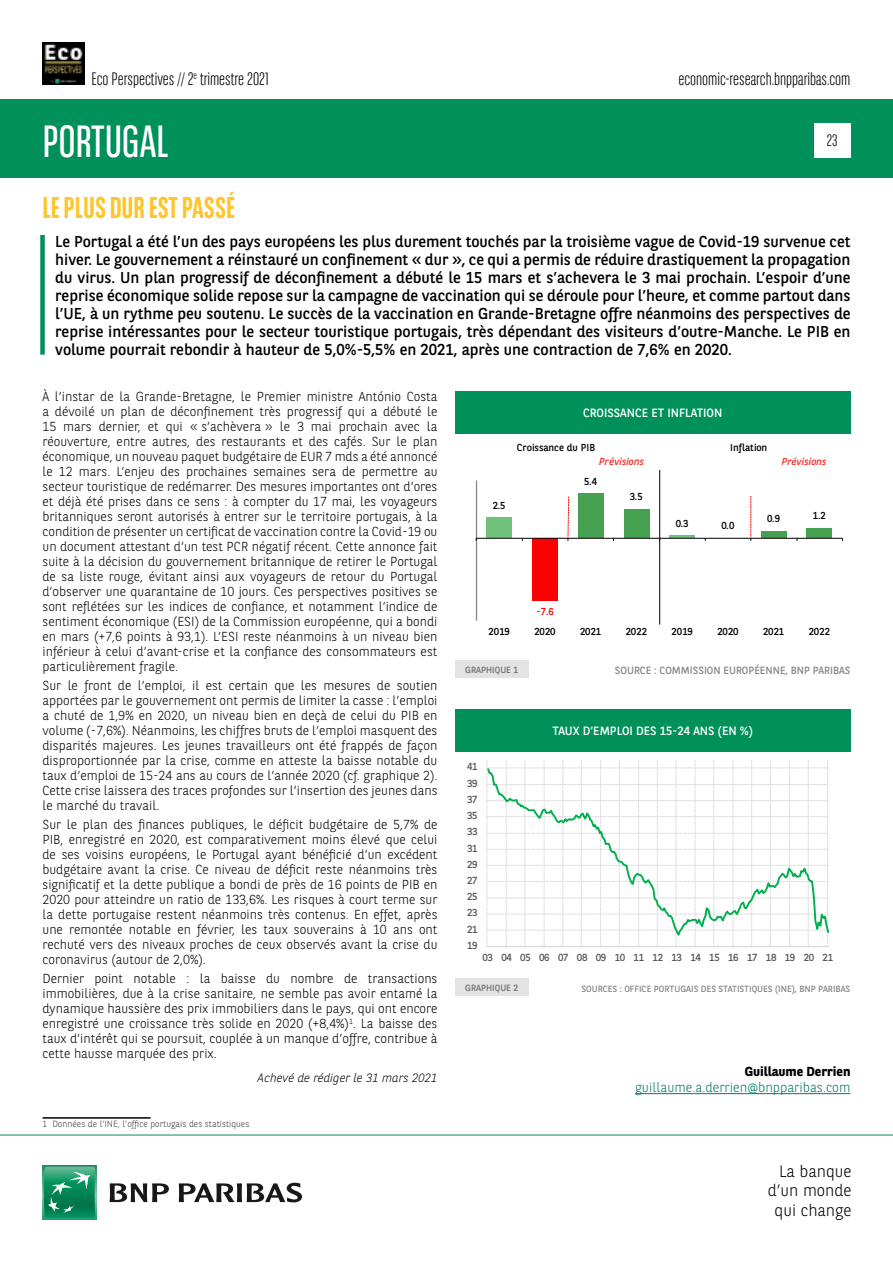
<style>
.page{position:relative;width:893px;height:1263px;background:#fff}
.page>*{position:absolute;margin:0;border:0;box-sizing:border-box;transform-origin:0 0}
.t1{font:45px "BNPP Sans Condensed";color:#fff}
.t2{font:700 30px "BNPP Sans Condensed";color:#fdc62e}
.t3{font:300 18px "BNPP Sans Condensed";color:#000}
.t4{font:300 16.5px/19.8px "BNPP Sans";color:#000;text-align:right}
.t5{font:300 16.5px "BNPP Sans Condensed";color:#000}
.t6{font:15.75px/18px "BNPP Sans";color:#000;text-align:justify}
.t7{font:300 13.5px "BNPP Sans";color:#00796c}
.t8{font:300 13.05px/15px "BNPP Sans";color:#000;text-align:justify}
.t9{font:700 13.05px "BNPP Sans";color:#000}
.t10{font:12px "BNPP Sans";color:#fff}
.t11{font:italic 300 12px "BNPP Sans";color:#000}
.t12{font:10.5px "BNPP Sans";color:#878787}
.t13{font:10.2px "BNPP Sans";letter-spacing:-.03em;color:#595959}
.t14{font:10.05px "BNPP Sans";letter-spacing:-.01em;color:#000}
.t15{font:italic 10.05px "BNPP Sans";color:#ee2d26}
.t16{font:10.05px "BNPP Sans";color:#f00}
.t17{font:9px "BNPP Sans";color:#878787}
.t18{font:300 9px "BNPP Sans";color:#3c3c3b}
.t19{font:9px "BNPP Sans";color:#706f6f}
</style>
<div class="page">
<img style="left:43px;top:43px;width:42px;height:42px">
<div style="left:1px;top:99px;width:892px;height:78px;background:#00915b"></div>
<svg style="left:43px;top:1166px;width:53px;height:53px"></svg>
<svg style="left:44px;top:1167px;width:51px;height:51px;background:#26996e"></svg>
<svg style="left:110px;top:1183px;width:59px;height:19px"></svg>
<svg style="left:179px;top:1183px;width:123px;height:19px"></svg>
<hr style="left:0;top:1135px;width:893px;height:1px;background:#00915b">
<div style="left:814px;top:123px;width:36px;height:34px;background:#fff"></div>
<div style="left:40px;top:235px;width:5px;height:120px;background:#00915b"></div>
<hr style="left:43px;top:1117px;width:108px;height:2px;background:#000">
<hr style="left:635px;top:1093px;width:215px;height:1px;background:#00796c">
<svg style="left:487px;top:760px;width:341px;height:186px"></svg>
<hr style="left:487px;top:946px;width:342px;height:1px;background:#d9d9d9">
<svg style="left:487px;top:767px;width:343px;height:172px"></svg>
<div style="left:455px;top:709px;width:395px;height:42px;background:#00915b"></div>
<div style="left:455px;top:978px;width:73px;height:18px;background:#e3e3e3"></div>
<div style="left:487px;top:518px;width:25px;height:20px;background:#70c27a"></div>
<div style="left:532px;top:538px;width:25px;height:62px;background:#f00"></div>
<div style="left:578px;top:494px;width:26px;height:44px;background:#45a150"></div>
<div style="left:624px;top:509px;width:25px;height:29px;background:#45a150"></div>
<hr style="left:669px;top:535px;width:26px;height:3px;background:#70c27a">
<div style="left:761px;top:531px;width:26px;height:7px;background:#45a150"></div>
<div style="left:807px;top:528px;width:25px;height:10px;background:#45a150"></div>
<hr style="left:476px;top:480px;width:1px;height:141px;background:#868686">
<hr style="left:476px;top:538px;width:366px;height:1px;background:#000">
<svg style="left:567px;top:496px;width:2px;height:45px"></svg>
<svg style="left:750px;top:496px;width:1px;height:45px"></svg>
<hr style="left:659px;top:470px;width:1px;height:154px;background:#000">
<div style="left:455px;top:392px;width:395px;height:42px;background:#00915b"></div>
<div style="left:455px;top:660px;width:73px;height:18px;background:#e3e3e3"></div>
<h3 class="t3" style="left:91px;top:67px;width:179px">Eco Perspectives // 2<sup>e</sup> trimestre 2021</h3>
<h1 class="t1" style="left:43px;top:113px;width:128px">PORTUGAL</h1>
<h2 class="t2" style="left:43px;top:190px;width:194px">LE PLUS DUR EST PASSÉ</h2>
<h3 class="t3" style="left:678px;top:67px;width:174px">economic-research.bnpparibas.com</h3>
<p class="t5" style="left:827px;top:130px;width:12px">23</p>
<p class="t6" style="left:55px;top:232px;width:797px">Le Portugal a été l’un des pays européens les plus durement touchés par la troisième vague de Covid-19 survenue cet hiver. Le gouvernement a réinstauré un confinement « dur », ce qui a permis de réduire drastiquement la propagation du virus. Un plan progressif de déconfinement a débuté le 15 mars et s’achevera le 3 mai prochain. L’espoir d’une reprise économique solide repose sur la campagne de vaccination qui se déroule pour l’heure, et comme partout dans l’UE, à un rythme peu soutenu. Le succès de la vaccination en Grande-Bretagne offre néanmoins des perspectives de reprise intéressantes pour le secteur touristique portugais, très dépendant des visiteurs d’outre-Manche. Le PIB en volume pourrait rebondir à hauteur de 5,0%-5,5% en 2021, après une contraction de 7,6% en 2020.</p>
<p class="t8" style="left:43px;top:388px;width:396px">À l’instar de la Grande-Bretagne, le Premier ministre António Costa a dévoilé un plan de déconfinement très progressif qui a débuté le 15 mars dernier, et qui « s’achèvera » le 3 mai prochain avec la réouverture, entre autres, des restaurants et des cafés. Sur le plan économique, un nouveau paquet budgétaire de EUR 7 mds a été annoncé le 12 mars. L’enjeu des prochaines semaines sera de permettre au secteur touristique de redémarrer. Des mesures importantes ont d’ores et déjà été prises dans ce sens : à compter du 17 mai, les voyageurs britanniques seront autorisés à entrer sur le territoire portugais, à la condition de présenter un certificat de vaccination contre la Covid-19 ou un document attestant d’un test PCR négatif récent. Cette annonce fait suite à la décision du gouvernement britannique de retirer le Portugal de sa liste rouge, évitant ainsi aux voyageurs de retour du Portugal d’observer une quarantaine de 10 jours. Ces perspectives positives se sont reflétées sur les indices de confiance, et notamment l’indice de sentiment économique (ESI) de la Commission européenne, qui a bondi en mars (+7,6 points à 93,1). L’ESI reste néanmoins à un niveau bien inférieur à celui d’avant-crise et la confiance des consommateurs est particulièrement fragile.</p>
<p class="t8" style="left:43px;top:677px;width:396px">Sur le front de l’emploi, il est certain que les mesures de soutien apportées par le gouvernement ont permis de limiter la casse : l’emploi a chuté de 1,9% en 2020, un niveau bien en deçà de celui du PIB en volume (-7,6%). Néanmoins, les chiffres bruts de l’emploi masquent des disparités majeures. Les jeunes travailleurs ont été frappés de façon disproportionnée par la crise, comme en atteste la baisse notable du taux d’emploi de 15-24 ans au cours de l’année 2020 (cf. graphique 2).<br>Cette crise laissera des traces profondes sur l’insertion des jeunes dans le marché du travail.</p>
<p class="t8" style="left:43px;top:816px;width:396px">Sur le plan des finances publiques, le déficit budgétaire de 5,7% de PIB, enregistré en 2020, est comparativement moins élevé que celui de ses voisins européens, le Portugal ayant bénéficié d’un excédent budgétaire avant la crise. Ce niveau de déficit reste néanmoins très significatif et la dette publique a bondi de près de 16 points de PIB en 2020 pour atteindre un ratio de 133,6%. Les risques à court terme sur la dette portugaise restent néanmoins très contenus. En effet, après une remontée notable en février, les taux souverains à 10 ans ont rechuté vers des niveaux proches de ceux observés avant la crise du coronavirus (autour de 2,0%).</p>
<p class="t8" style="left:43px;top:970px;width:397px">Dernier point notable : la baisse du nombre de transactions immobilières, due à la crise sanitaire, ne semble pas avoir entamé la dynamique haussière des prix immobiliers dans le pays, qui ont encore enregistré une croissance très solide en 2020 (+8,4%)<sup>1</sup>. La baisse des taux d’intérêt qui se poursuit, couplée à un manque d’offre, contribue à cette hausse marquée des prix.</p>
<p class="t11" style="left:258px;top:1069px;width:181px">Achevé de rédiger le 31 mars 2021</p>
<p class="t18" style="left:43px;top:1117px;width:208px">1 Données de l’INE, l’office portugais des statistiques</p>
<p class="t10" style="left:583px;top:405px;width:141px">CROISSANCE ET INFLATION</p>
<p class="t14" style="left:517px;top:440px;width:80px">Croissance du PIB</p>
<p class="t14" style="left:730px;top:441px;width:39px">Inflation</p>
<p class="t15" style="left:599px;top:455px;width:46px">Prévisions</p>
<p class="t15" style="left:782px;top:454px;width:46px">Prévisions</p>
<p class="t14" style="left:493px;top:498px;width:14px">2.5</p>
<p class="t14" style="left:584px;top:474px;width:14px">5.4</p>
<p class="t14" style="left:630px;top:490px;width:14px">3.5</p>
<p class="t16" style="left:536px;top:605px;width:19px">-7.6</p>
<p class="t14" style="left:676px;top:516px;width:14px">0.3</p>
<p class="t14" style="left:721px;top:519px;width:14px">0.0</p>
<p class="t14" style="left:767px;top:511px;width:14px">0.9</p>
<p class="t14" style="left:813px;top:509px;width:14px">1.2</p>
<p class="t14" style="left:489px;top:625px;width:23px">2019</p>
<p class="t14" style="left:534px;top:625px;width:23px">2020</p>
<p class="t14" style="left:580px;top:625px;width:23px">2021</p>
<p class="t14" style="left:626px;top:625px;width:23px">2022</p>
<p class="t14" style="left:672px;top:625px;width:23px">2019</p>
<p class="t14" style="left:717px;top:625px;width:23px">2020</p>
<p class="t14" style="left:763px;top:625px;width:23px">2021</p>
<p class="t14" style="left:809px;top:625px;width:23px">2022</p>
<p class="t19" style="left:465px;top:663px;width:54px">GRAPHIQUE 1</p>
<p class="t12" style="left:615px;top:663px;width:237px">SOURCE : COMMISSION EUROPÉENNE, BNP PARIBAS</p>
<p class="t13" style="left:467px;top:760px;width:12px">41</p>
<p class="t13" style="left:467px;top:776px;width:12px">39</p>
<p class="t13" style="left:467px;top:792px;width:12px">37</p>
<p class="t13" style="left:467px;top:808px;width:12px">35</p>
<p class="t13" style="left:467px;top:825px;width:12px">33</p>
<p class="t13" style="left:467px;top:841px;width:12px">31</p>
<p class="t13" style="left:467px;top:857px;width:12px">29</p>
<p class="t13" style="left:467px;top:873px;width:12px">27</p>
<p class="t13" style="left:467px;top:890px;width:12px">25</p>
<p class="t13" style="left:467px;top:906px;width:12px">23</p>
<p class="t13" style="left:467px;top:922px;width:12px">21</p>
<p class="t13" style="left:467px;top:938px;width:12px">19</p>
<p class="t10" style="left:552px;top:723px;width:202px">TAUX D’EMPLOI DES 15-24 ANS (EN %)</p>
<p class="t13" style="left:482px;top:951px;width:352px">03 04 05 06 07 08 09 10 11 12 13 14 15 16 17 18 19 20 21</p>
<p class="t19" style="left:465px;top:981px;width:54px">GRAPHIQUE 2</p>
<p class="t17" style="left:581px;top:982px;width:271px">SOURCES : OFFICE PORTUGAIS DES STATISTIQUES (INE), BNP PARIBAS</p>
<p class="t9" style="left:745px;top:1063px;width:107px">Guillaume Derrien</p>
<p class="t7" style="left:635px;top:1078px;width:217px">guillaume.a.derrien@bnpparibas.com</p>
<p class="t4" style="left:768px;top:1160px;width:85px">La banque d’un monde qui change</p>
</div>
